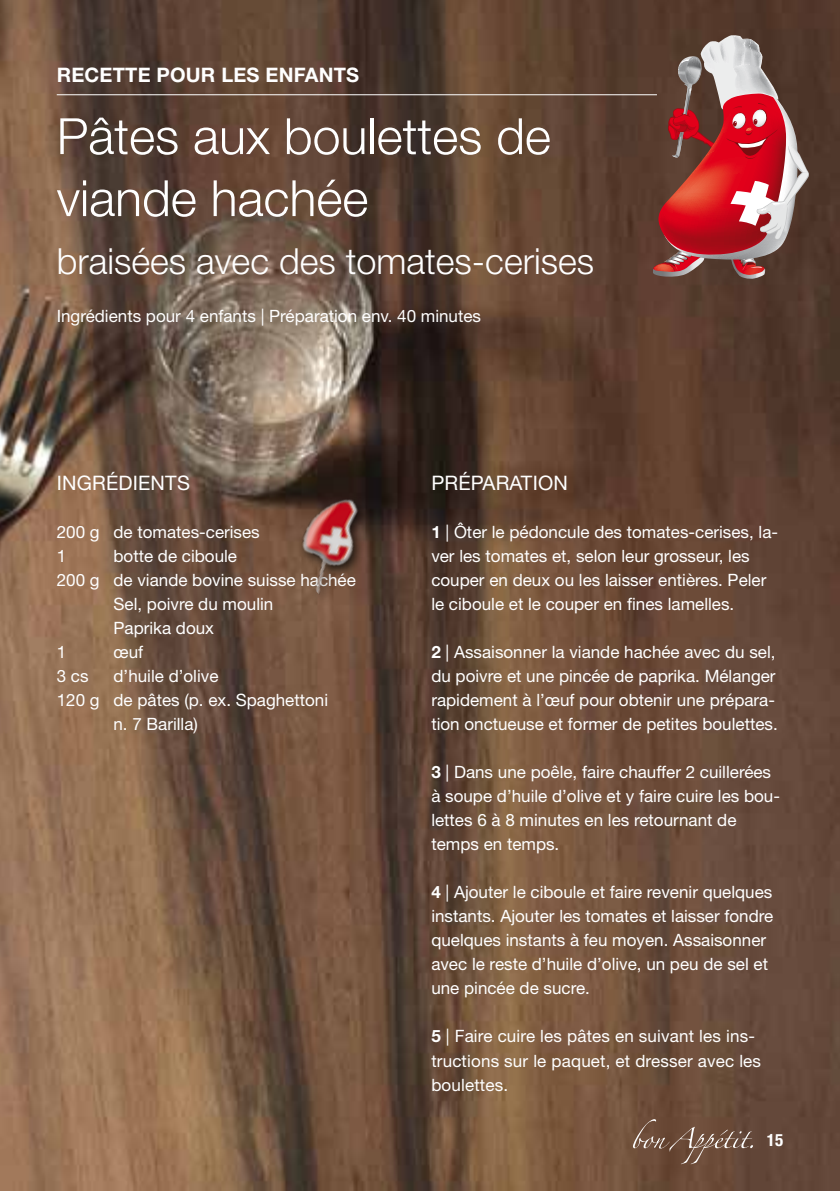
<style>
.page{position:relative;width:840px;height:1191px;background:#fff}
.page>*{position:absolute;margin:0;border:0;box-sizing:border-box;transform-origin:0 0}
.t1{font:300 50px/62px "Helvetica Neue LT Std";color:#fff}
.t2{font:300 36px "Helvetica Neue LT Std";color:#fff}
.t3{font:20px "Helvetica Neue LT Std";letter-spacing:.01em;color:#fff}
.t4{font:700 20px "Helvetica Neue LT Std";letter-spacing:.01em;color:#fff}
.t5{font:17px/24px "Helvetica Neue LT Std";color:#fff}
.t6{font:700 condensed 17px "Helvetica Neue LT Std";color:#fff}
.s1{font-weight:700}
</style>
<div class="page">
<img style="left:0;top:0;width:839px;height:1191px">
<hr style="left:57px;top:94px;width:599px;height:1px;background:#fff">
<svg style="left:651px;top:35px;width:157px;height:244px;background:#9d504f"></svg>
<div style="left:298px;top:495px;width:71px;height:110px;background:#000;opacity:.75"></div>
<img style="left:293px;top:464px;width:119px;height:132px">
<svg style="left:632px;top:1119px;width:120px;height:45px;background:#765847"></svg>
<p class="t4" style="left:57px;top:63px;width:303px">RECETTE POUR LES ENFANTS</p>
<h1 class="t1" style="left:57px;top:104px;width:495px">Pâtes aux boulettes de viande hachée</h1>
<h2 class="t2" style="left:57px;top:239px;width:538px">braisées avec des tomates-cerises</h2>
<p class="t5" style="left:57px;top:304px;width:425px">Ingrédients pour 4 enfants | Préparation env. 40 minutes</p>
<p class="t3" style="left:57px;top:471px;width:21px">Ingr</p>
<p class="t3" style="left:106px;top:471px;width:25px">édien</p>
<p class="t3" style="left:165px;top:471px;width:23px">ts</p>
<p class="t5" style="left:57px;top:520px;width:204px">200 g de tomates-cerises<br>1</p>
<p class="t5" style="left:113px;top:544px;width:125px">botte de ciboule</p>
<p class="t5" style="left:57px;top:568px;width:300px">200 g de viande bovine suisse hachée</p>
<p class="t5" style="left:113px;top:592px;width:161px">Sel, poivre du moulin</p>
<p class="t5" style="left:113px;top:616px;width:102px">Paprika doux</p>
<p class="t5" style="left:57px;top:640px;width:11px">1</p>
<p class="t5" style="left:113px;top:640px;width:31px">œuf</p>
<p class="t5" style="left:57px;top:664px;width:33px">3 cs</p>
<p class="t5" style="left:113px;top:664px;width:106px">d’huile d’olive</p>
<p class="t5" style="left:57px;top:688px;width:273px">120 g de pâtes (p. ex. Spaghettoni</p>
<p class="t5" style="left:113px;top:712px;width:86px">n. 7 Barilla)</p>
<p class="t3" style="left:431px;top:471px;width:54px">Prépara</p>
<p class="t3" style="left:520px;top:471px;width:24px">tion</p>
<p class="t5" style="left:431px;top:520px;width:348px"><span class="s1">1</span> | Ôter le pédoncule des tomates-cerises, la&shy;ver les tomates et, selon leur grosseur, les couper en deux ou les laisser entières. Peler le ciboule et le couper en fines lamelles.</p>
<p class="t5" style="left:431px;top:640px;width:348px"><span class="s1">2</span> | Assaisonner la viande hachée avec du sel, du poivre et une pincée de paprika. Mélanger rapidement à l’œuf pour obtenir une prépara&shy;tion onctueuse et former de petites boulettes.</p>
<p class="t5" style="left:431px;top:760px;width:350px"><span class="s1">3</span> | Dans une poêle, faire chauffer 2 cuillerées à soupe d’huile d’olive et y faire cuire les bou&shy;lettes 6 à 8 minutes en les retournant de temps en temps.</p>
<p class="t5" style="left:431px;top:880px;width:343px"><span class="s1">4</span> | Ajouter le ciboule et faire revenir quelques instants. Ajouter les tomates et laisser fondre quelques instants à feu moyen. Assaisonner avec le reste d’huile d’olive, un peu de sel et une pincée de sucre.</p>
<p class="t5" style="left:431px;top:1024px;width:331px"><span class="s1">5</span> | Faire cuire les pâtes en suivant les ins&shy;tructions sur le paquet, et dresser avec les boulettes.</p>
<p class="t6" style="left:766px;top:1130px;width:18px">15</p>
</div>
